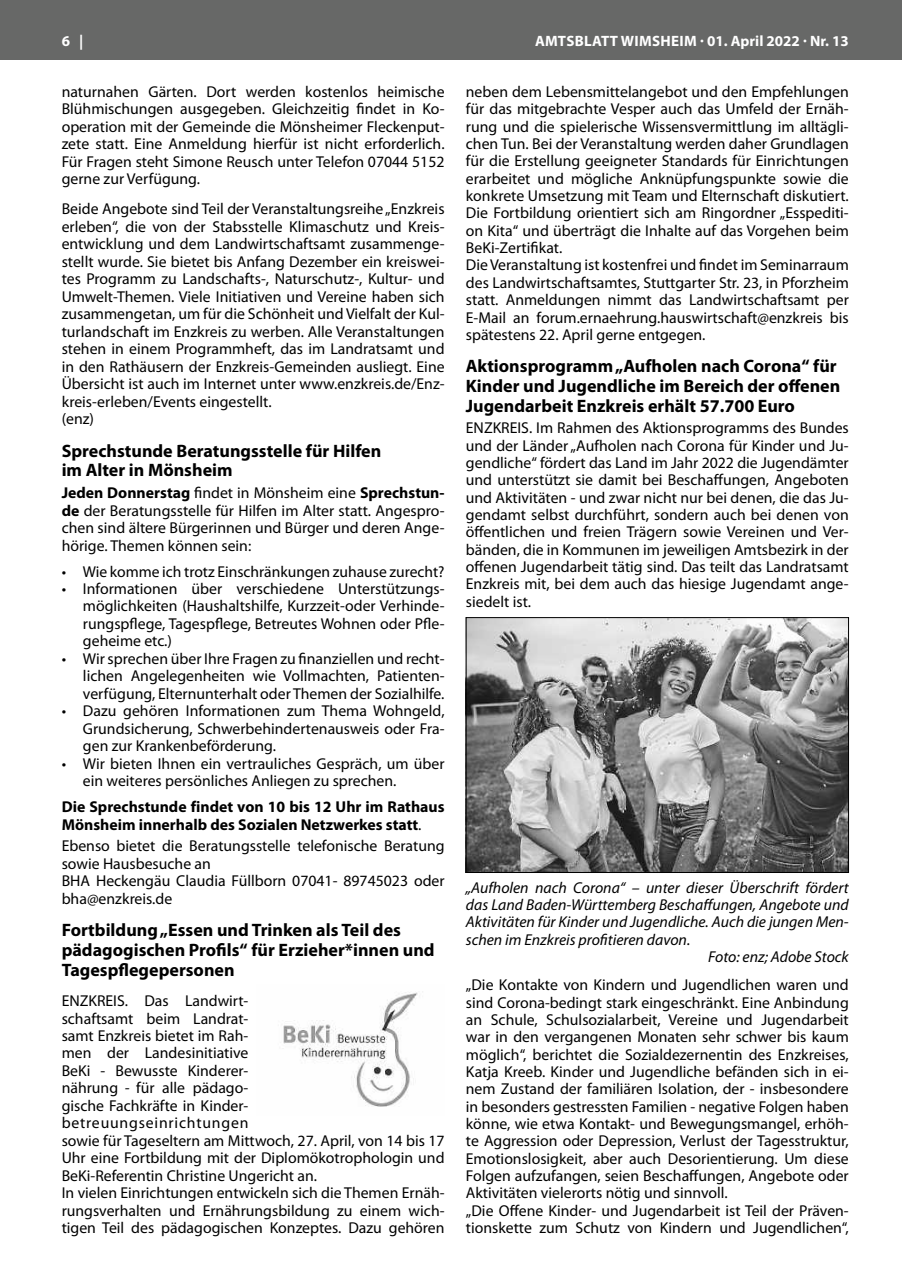
<style>
.page{position:relative;width:902px;height:1280px;background:#fff}
.page>*{position:absolute;margin:0;border:0;box-sizing:border-box;transform-origin:0 0}
.t1{font:700 18px/19.6px "Myriad Pro";color:#000}
.t2{font:15.75px/17.4px "Myriad Pro";color:#000;text-align:justify}
.t3{font:italic 15.75px "Myriad Pro";color:#000}
.t4{font:700 15.75px/17.4px "Myriad Pro";color:#000}
.t5{font:700 15px "Myriad Pro";letter-spacing:.01em;color:#fff}
.s1{font-weight:700}
.s2{font-weight:400}
.s3{font-style:italic}
</style>
<div class="page">
<div style="left:0;top:0;width:901px;height:60px;background:#676867"></div>
<img style="left:283px;top:991px;width:140px;height:116px">
<img style="left:468px;top:619px;width:378px;height:252px">
<div style="left:466px;top:617px;width:382px;height:256px;border:1px solid #000"></div>
<p class="t5" style="left:62px;top:31px;width:23px">6 |</p>
<p class="t5" style="left:535px;top:31px;width:315px">AMTSBLATT WIMSHEIM · 01. April 2022 · Nr. 13</p>
<p class="t2" style="left:62px;top:83px;width:384px">naturnahen Gärten. Dort werden kostenlos heimische Blühmischungen ausgegeben. Gleichzeitig findet in Ko&shy;operation mit der Gemeinde die Mönsheimer Fleckenput&shy;zete statt. Eine Anmeldung hierfür ist nicht erforderlich.<br>Für Fragen steht Simone Reusch unter Telefon 07044 5152 gerne zur Verfügung.</p>
<p class="t2" style="left:62px;top:200px;width:384px;text-align:left">Beide Angebote sind Teil der Veranstaltungsreihe „Enzkreis erleben“, die von der Stabsstelle Klimaschutz und Kreis&shy;entwicklung und dem Landwirtschaftsamt zusammenge&shy;stellt wurde. Sie bietet bis Anfang Dezember ein kreiswei&shy;tes Programm zu Landschafts-, Naturschutz-, Kultur- und Umwelt-Themen. Viele Initiativen und Vereine haben sich zusammengetan, um für die Schönheit und Vielfalt der Kul&shy;turlandschaft im Enzkreis zu werben. Alle Veranstaltungen stehen in einem Programmheft, das im Landratsamt und in den Rathäusern der Enzkreis-Gemeinden ausliegt. Eine Übersicht ist auch im Internet unter www.enzkreis.de/Enz&shy;kreis-erleben/Events eingestellt.<br>(enz)</p>
<p class="t1" style="left:62px;top:440px;width:321px">Sprechstunde Beratungsstelle für Hilfen im Alter in Mönsheim</p>
<p class="t2" style="left:62px;top:484px;width:384px"><span class="s1">Jeden Donnerstag</span> findet in Mönsheim eine <span class="s1">Sprechstun&shy;de</span> der Beratungsstelle für Hilfen im Alter statt. Angespro&shy;chen sind ältere Bürgerinnen und Bürger und deren Ange&shy;hörige. Themen können sein:</p>
<p class="t2" style="left:62px;top:562px;width:384px">• Wie komme ich trotz Einschränkungen zuhause zurecht?</p>
<p class="t2" style="left:83px;top:580px;width:363px;text-indent:-21px">• Informationen über verschiedene Unterstützungs&shy;möglichkeiten (Haushaltshilfe, Kurzzeit-oder Verhinde&shy;rungspflege, Tagespflege, Betreutes Wohnen oder Pfle&shy;geheime etc.)</p>
<p class="t2" style="left:83px;top:650px;width:363px;text-indent:-21px">• Wir sprechen über Ihre Fragen zu finanziellen und recht&shy;lichen Angelegenheiten wie Vollmachten, Patienten&shy;verfügung, Elternunterhalt oder Themen der Sozialhilfe.</p>
<p class="t2" style="left:83px;top:702px;width:363px;text-indent:-21px">• Dazu gehören Informationen zum Thema Wohngeld, Grundsicherung, Schwerbehindertenausweis oder Fra&shy;gen zur Krankenbeförderung.</p>
<p class="t2" style="left:83px;top:754px;width:363px;text-indent:-21px">• Wir bieten Ihnen ein vertrauliches Gespräch, um über ein weiteres persönliches Anliegen zu sprechen.</p>
<p class="t4" style="left:62px;top:798px;width:384px">Die Sprechstunde findet von 10 bis 12 Uhr im Rathaus<br>Mönsheim innerhalb des Sozialen Netzwerkes statt<span class="s2">.</span></p>
<p class="t2" style="left:62px;top:837px;width:384px;text-align:left">Ebenso bietet die Beratungsstelle telefonische Beratung sowie Hausbesuche an<br>BHA Heckengäu Claudia Füllborn 07041- 89745023 oder bha@enzkreis.de</p>
<p class="t1" style="left:62px;top:920px;width:374px">Fortbildung „Essen und Trinken als Teil des pädagogischen Profils“ für Erzieher*innen und<br>Tagespflegepersonen</p>
<p class="t2" style="left:62px;top:992px;width:384px;text-align:left">ENZKREIS. Das Landwirt-<br>schaftsamt beim Landrat-<br>samt Enzkreis bietet im Rah-<br>men der Landesinitiative<br>BeKi - Bewusste Kinderer-<br>nährung <span class="s3">-</span> für alle pädago-<br>gische Fachkräfte in Kinder-<br>betreuungseinrichtungen<br>sowie für Tageseltern am Mittwoch, 27. April, von 14 bis 17<br>Uhr eine Fortbildung mit der Diplomökotrophologin und BeKi-Referentin Christine Ungericht an.<br>In vielen Einrichtungen entwickeln sich die Themen Ernäh&shy;rungsverhalten und Ernährungsbildung zu einem wich&shy;tigen Teil des pädagogischen Konzeptes. Dazu gehören</p>
<p class="t2" style="left:466px;top:83px;width:384px;text-align:left">neben dem Lebensmittelangebot und den Empfehlungen für das mitgebrachte Vesper auch das Umfeld der Ernäh&shy;rung und die spielerische Wissensvermittlung im alltägli&shy;chen Tun. Bei der Veranstaltung werden daher Grundlagen für die Erstellung geeigneter Standards für Einrichtungen erarbeitet und mögliche Anknüpfungspunkte sowie die konkrete Umsetzung mit Team und Elternschaft diskutiert.<br>Die Fortbildung orientiert sich am Ringordner „Esspediti&shy;on Kita“ und überträgt die Inhalte auf das Vorgehen beim BeKi-Zertifikat.<br>Die Veranstaltung ist kostenfrei und findet im Seminarraum des Landwirtschaftsamtes, Stuttgarter Str. 23, in Pforzheim statt. Anmeldungen nimmt das Landwirtschaftsamt per E-Mail an forum.ernaehrung.hauswirtschaft@enzkreis bis spätestens 22. April gerne entgegen.</p>
<p class="t1" style="left:466px;top:356px;width:376px">Aktionsprogramm „Aufholen nach Corona“ für<br>Kinder und Jugendliche im Bereich der offenen<br>Jugendarbeit Enzkreis erhält 57.700 Euro</p>
<p class="t2" style="left:466px;top:419px;width:384px">ENZKREIS. Im Rahmen des Aktionsprogramms des Bundes und der Länder „Aufholen nach Corona für Kinder und Ju&shy;gendliche“ fördert das Land im Jahr 2022 die Jugendämter und unterstützt sie damit bei Beschaffungen, Angeboten und Aktivitäten - und zwar nicht nur bei denen, die das Ju&shy;gendamt selbst durchführt, sondern auch bei denen von öffentlichen und freien Trägern sowie Vereinen und Ver&shy;bänden, die in Kommunen im jeweiligen Amtsbezirk in der offenen Jugendarbeit tätig sind. Das teilt das Landratsamt Enzkreis mit, bei dem auch das hiesige Jugendamt ange&shy;siedelt ist.</p>
<p class="t3" style="left:466px;top:879px;width:384px">„Aufholen nach Corona“ – unter dieser Überschrift fördert</p>
<p class="t3" style="left:466px;top:896px;width:384px">das Land Baden-Württemberg Beschaffungen, Angebote und</p>
<p class="t3" style="left:466px;top:914px;width:384px">Aktivitäten für Kinder und Jugendliche. Auch die jungen Men-</p>
<p class="t3" style="left:466px;top:931px;width:226px">schen im Enzkreis profitieren davon.</p>
<p class="t3" style="left:708px;top:948px;width:142px">Foto: enz; Adobe Stock</p>
<p class="t2" style="left:466px;top:976px;width:384px;text-align:left">„Die Kontakte von Kindern und Jugendlichen waren und sind Corona-bedingt stark eingeschränkt. Eine Anbindung an Schule, Schulsozialarbeit, Vereine und Jugendarbeit war in den vergangenen Monaten sehr schwer bis kaum möglich“, berichtet die Sozialdezernentin des Enzkreises, Katja Kreeb. Kinder und Jugendliche befänden sich in ei&shy;nem Zustand der familiären Isolation, der - insbesondere in besonders gestressten Familien - negative Folgen haben könne, wie etwa Kontakt- und Bewegungsmangel, erhöh&shy;te Aggression oder Depression, Verlust der Tagesstruktur, Emotionslosigkeit, aber auch Desorientierung. Um diese Folgen aufzufangen, seien Beschaffungen, Angebote oder Aktivitäten vielerorts nötig und sinnvoll.<br>„Die Offene Kinder- und Jugendarbeit ist Teil der Präven&shy;tionskette zum Schutz von Kindern und Jugendlichen“,</p>
</div>
